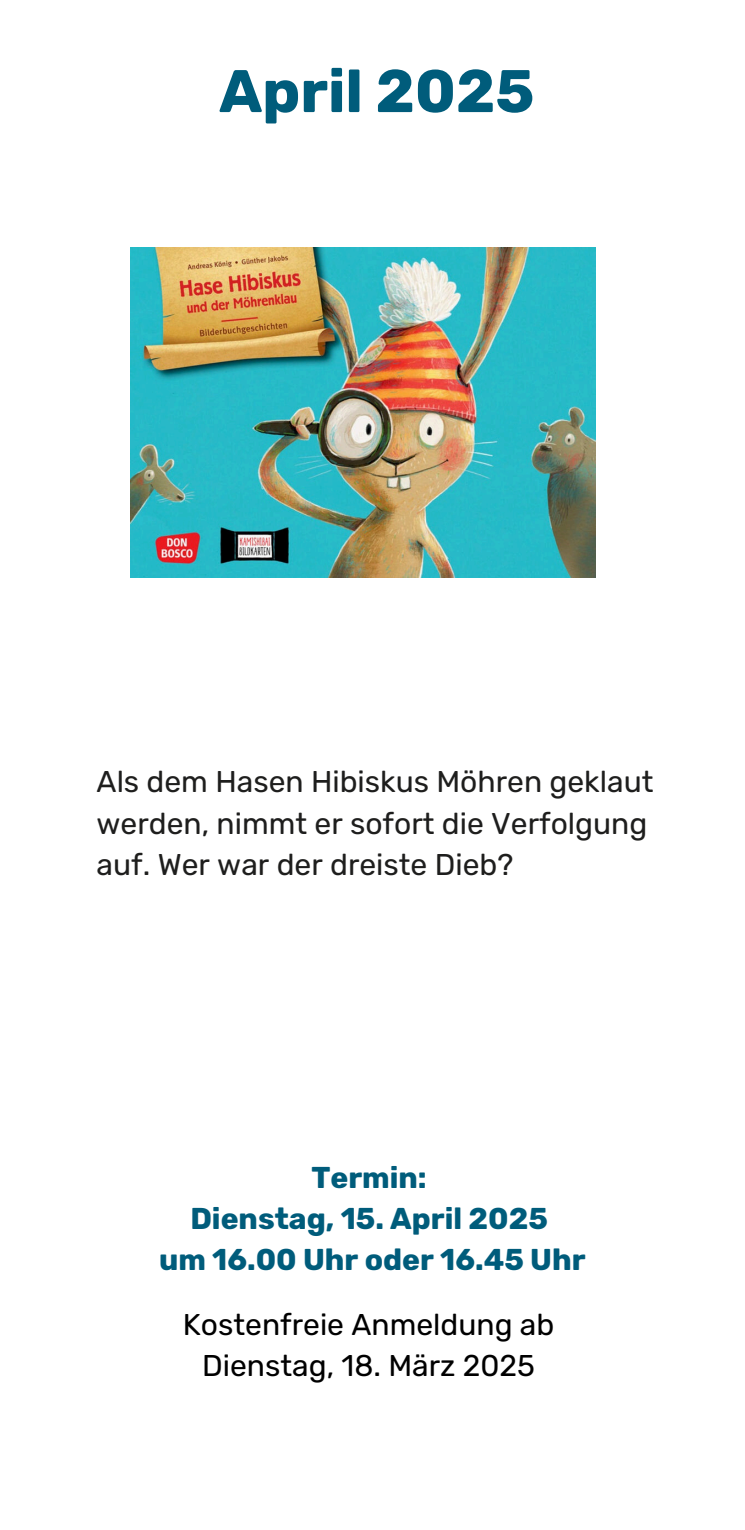
<style>
.page{position:relative;width:745px;height:1530px;background:#fff}
.page>*{position:absolute;margin:0;border:0;box-sizing:border-box;transform-origin:0 0}
.t1{font:700 60px "Rubik";color:#005c7b}
.t2{font:30px/41.2px "Rubik";color:#1e1e1d}
.t3{font:700 30px/41.2px "Rubik";color:#005c7b;text-align:center}
.t4{font:30px "Rubik";color:#000}
</style>
<div class="page">
<img style="left:130px;top:248px;width:465px;height:330px">
<h1 class="t1" style="left:219px;top:56px;width:317px">April 2025</h1>
<p class="t2" style="left:96px;top:761px;width:558px">Als dem Hasen Hibiskus Möhren geklaut werden, nimmt er sofort die Verfolgung auf. Wer war der dreiste Dieb?</p>
<p class="t3" style="left:159px;top:1157px;width:428px">Termin:<br>Dienstag, 15. April 2025<br>um 16.00 Uhr oder 16.45 Uhr</p>
<h2 class="t4" style="left:183px;top:1307px;width:373px">Kostenfreie Anmeldung ab</h2>
<p class="t4" style="left:202px;top:1348px;width:334px">Dienstag, 18. März 2025</p>
</div>
